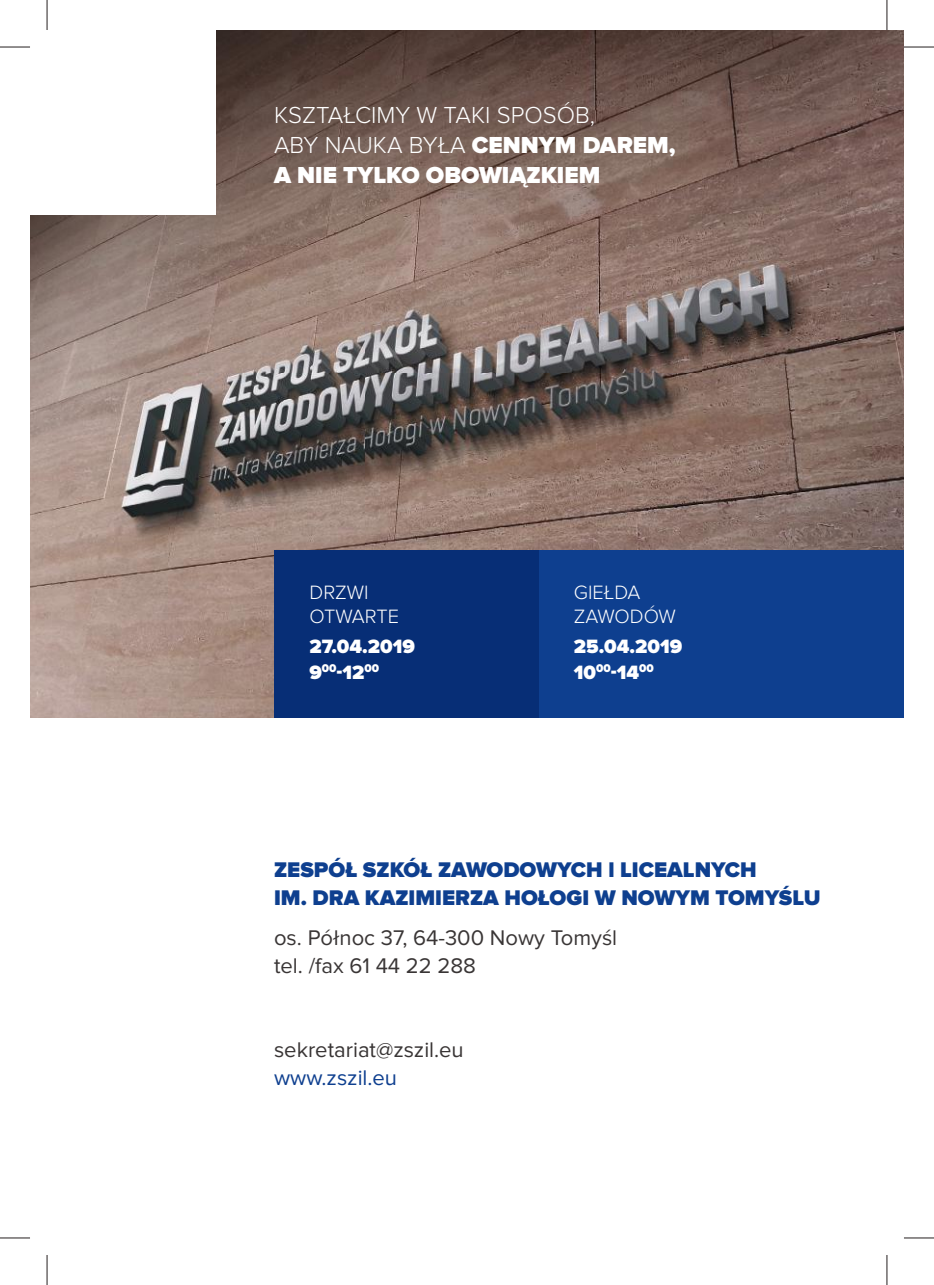
<style>
.page{position:relative;width:934px;height:1285px;background:#fff}
.page>*{position:absolute;margin:0;border:0;box-sizing:border-box;transform-origin:0 0}
.t1{font:300 24px/30px "Proxima Nova";color:#fff}
.t2{font:900 22px/28px "Proxima Nova";color:#0e3f8f}
.t3{font:22px/28px "Proxima Nova";color:#393535}
.t4{font:22px "Proxima Nova";color:#0e3f8f}
.t5{font:900 20px/26px "Proxima Nova";color:#fff}
.t6{font:300 20px/24px "Proxima Nova";color:#fff}
.s1{font-weight:900}
</style>
<div class="page">
<img style="left:30px;top:30px;width:873px;height:688px">
<div style="left:440px;top:550px;width:463px;height:168px;background:#0e3f8f"></div>
<div style="left:274px;top:550px;width:264px;height:168px;background:#072e76"></div>
<div style="left:30px;top:30px;width:185px;height:185px;background:#fff"></div>
<hr style="left:0;top:47px;width:30px;height:1px;background:#241f1f">
<hr style="left:903px;top:47px;width:30px;height:1px;background:#241f1f">
<hr style="left:0;top:1237px;width:30px;height:1px;background:#241f1f">
<hr style="left:903px;top:1237px;width:30px;height:1px;background:#241f1f">
<hr style="left:47px;top:0;width:1px;height:30px;background:#241f1f">
<hr style="left:47px;top:1255px;width:1px;height:30px;background:#241f1f">
<hr style="left:886px;top:0;width:1px;height:30px;background:#241f1f">
<hr style="left:886px;top:1255px;width:1px;height:30px;background:#241f1f">
<p class="t1" style="left:274px;top:101px;width:403px">KSZTAŁCIMY W TAKI SPOSÓB,<br>ABY NAUKA BYŁA <span class="s1">CENNYM DAREM,<br>A NIE TYLKO OBOWIĄZKIEM</span></p>
<p class="t6" style="left:309px;top:581px;width:91px">DRZWI<br>OTWARTE</p>
<p class="t6" style="left:573px;top:581px;width:103px">GIEŁDA<br>ZAWODÓW</p>
<p class="t5" style="left:573px;top:634px;width:110px">25.04.2019<br>10<sup>00</sup>-14<sup>00</sup></p>
<p class="t5" style="left:309px;top:634px;width:107px">27.04.2019<br>9<sup>00</sup>-12<sup>00</sup></p>
<p class="t2" style="left:274px;top:857px;width:548px">ZESPÓŁ SZKÓŁ ZAWODOWYCH l LICEALNYCH<br>IM. DRA KAZIMIERZA HOŁOGI W NOWYM TOMYŚLU</p>
<p class="t3" style="left:274px;top:924px;width:344px">os. Północ 37, 64-300 Nowy Tomyśl tel. /fax 61 44 22 288</p>
<p class="t3" style="left:274px;top:1036px;width:191px">sekretariat@zszil.eu</p>
<p class="t4" style="left:274px;top:1067px;width:124px">www.zszil.eu</p>
</div>
